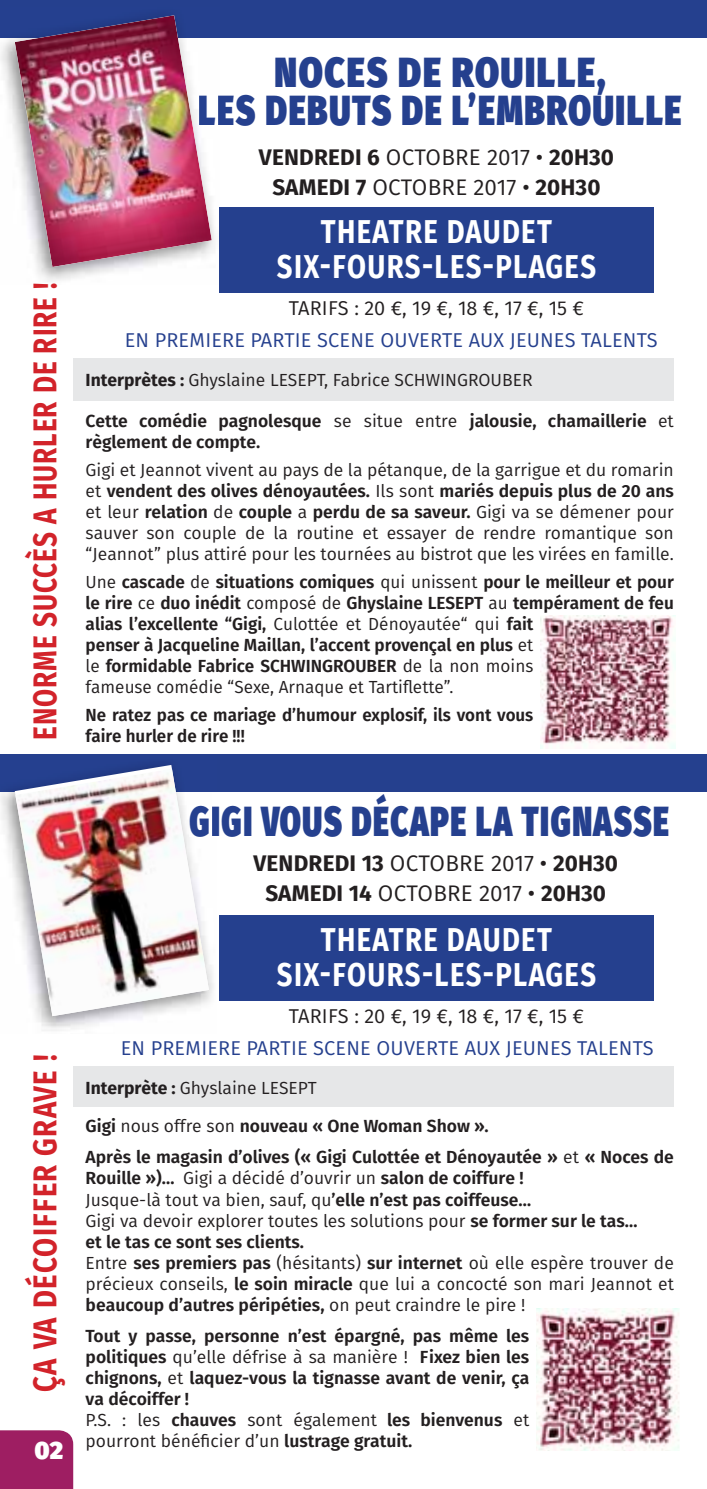
<style>
.page{position:relative;width:707px;height:1489px;background:#fff}
.page>*{position:absolute;margin:0;border:0;box-sizing:border-box;transform-origin:0 0}
.t1{font:900 42px/38.8px "Fira Sans";letter-spacing:.05em;color:#25408e;text-align:center;scale:.83 1}
.t2{font:900 42px "Fira Sans";letter-spacing:.05em;color:#25408e;scale:.73 1}
.t3{font:700 33px/35px "Fira Sans";letter-spacing:.05em;color:#fff;text-align:center;scale:.83 1}
.t4{font:700 33px "Fira Sans";letter-spacing:.04em;color:#d2232a;scale:.79 1}
.t5{font:700 33px "Fira Sans";letter-spacing:.04em;color:#d2232a;scale:.83 1}
.t6{font:900 25px "Fira Sans";color:#fff}
.t7{font:700 22.5px/30px "Fira Sans";letter-spacing:.01em;color:#231f20;text-align:center}
.t8{font:20px "Fira Sans";letter-spacing:.01em;color:#25408e}
.t9{font:20px "Fira Sans";color:#231f20}
.t10{font:600 17.5px/21px "Fira Sans";color:#231f20}
.t11{font:17.5px/21px "Fira Sans";color:#231f20}
.s1{color:#25408f}
.s2{font-weight:400}
.s3{font-weight:700}
.s4{font-weight:600}
</style>
<div class="page">
<div style="left:0;top:0;width:707px;height:38px;background:#25408e"></div>
<div style="left:0;top:1430px;width:73px;height:58px;background:#9e1e62"></div>
<img style="left:15px;top:15px;width:197px;height:252px">
<div style="left:0;top:754px;width:707px;height:37px;background:#25408e"></div>
<div style="left:73px;top:1066px;width:601px;height:41px;background:#e6e7e8"></div>
<img style="left:0;top:791px;width:216px;height:240px">
<img style="left:212px;top:793px;width:4px;height:43px">
<img style="left:15px;top:768px;width:194px;height:247px">
<div style="left:219px;top:207px;width:435px;height:86px;background:#25408e"></div>
<div style="left:219px;top:914px;width:435px;height:86px;background:#25408e"></div>
<div style="left:73px;top:358px;width:601px;height:43px;background:#e6e7e8"></div>
<img style="left:540px;top:615px;width:136px;height:133px">
<img style="left:536px;top:1308px;width:143px;height:142px">
<h2 class="t4" style="left:34px;top:740px;width:580px;rotate:-90deg">ENORME SUCCÈS A HURLER DE RIRE !</h2>
<h2 class="t5" style="left:34px;top:1391px;width:407px;rotate:-90deg">ÇA VA DÉCOIFFER GRAVE !</h2>
<h3 class="t6" style="left:35px;top:1441px;width:30px">02</h3>
<h1 class="t1" style="left:198px;top:60px;width:584px">NOCES DE ROUILLE,<br><span class="s1">LE</span>S DEBUTS DE L’EMBROUILLE</h1>
<p class="t7" style="left:259px;top:146px;width:357px">VENDREDI 6 <span class="s2">OCTOBRE 2017</span> <span class="s2">•</span> 20H30<br>SAMEDI 7 <span class="s2">OCTOBRE 2017</span> <span class="s2">•</span> 20H30</p>
<h2 class="t3" style="left:277px;top:220px;width:386px">THEATRE DAUDET<br>SIX-FOURS-LES-PLAGES</h2>
<p class="t9" style="left:289px;top:298px;width:297px">TARIFS : 20 €, 19 €, 18 €, 17 €, 15 €</p>
<p class="t8" style="left:125px;top:330px;width:534px">EN PREMIERE PARTIE SCENE OUVERTE AUX JEUNES TALENTS</p>
<p class="t11" style="left:86px;top:370px;width:448px"><span class="s3">Interprètes :</span> Ghyslaine LESEPT, Fabrice SCHWINGROUBER</p>
<p class="t10" style="left:86px;top:411px;width:590px">Cette comédie pagnolesque <span class="s2">se situe entre</span> jalousie, chamaillerie <span class="s2">et </span>règlement de compte.</p>
<p class="t11" style="left:86px;top:460px;width:590px;text-align:justify">Gigi et Jeannot vivent au pays de la pétanque, de la garrigue et du romarin et <span class="s4">vendent des olives dénoyautées.</span> Ils sont <span class="s4">mariés depuis plus de 20 ans </span>et leur <span class="s4">relation</span> de <span class="s4">couple</span> a <span class="s4">perdu de sa saveur.</span> Gigi va se démener pour sauver son couple de la routine et essayer de rendre romantique son “Jeannot” plus attiré pour les tournées au bistrot que les virées en famille.</p>
<p class="t10" style="left:86px;top:572px;width:590px"><span class="s2">Une</span> cascade <span class="s2">de</span> situations comiques <span class="s2">qui unissent</span> pour le meilleur et pour le rire <span class="s2">ce</span> duo inédit <span class="s2">composé de</span> Ghyslaine LESEPT <span class="s2">au</span> tempérament de feu alias l’excellente “Gigi, <span class="s2">Culottée et Dénoyautée“ qui</span> fait<br>penser à Jacqueline Maillan, l’accent provençal en plus <span class="s2">et<br>le</span> formidable Fabrice SCHWINGROUBER <span class="s2">de la non moins<br>fameuse comédie “Sexe, Arnaque et Tartiflette”.</span></p>
<p class="t10" style="left:86px;top:705px;width:449px">Ne ratez pas ce mariage d’humour explosif, ils vont vous faire hurler de rire !!!</p>
<h1 class="t2" style="left:189px;top:806px;width:658px"><span class="s1">GI</span>GI VOUS DÉCAPE LA TIGNASSE</h1>
<p class="t7" style="left:253px;top:851px;width:366px">VENDREDI 13 <span class="s2">OCTOBRE 2017</span> <span class="s2">•</span> 20H30<br>SAMEDI 14 <span class="s2">OCTOBRE 2017</span> <span class="s2">•</span> 20H30</p>
<h2 class="t3" style="left:277px;top:927px;width:386px">THEATRE DAUDET<br>SIX-FOURS-LES-PLAGES</h2>
<p class="t9" style="left:289px;top:1006px;width:297px">TARIFS : 20 €, 19 €, 18 €, 17 €, 15 €</p>
<p class="t8" style="left:121px;top:1038px;width:534px">EN PREMIERE PARTIE SCENE OUVERTE AUX JEUNES TALENTS</p>
<p class="t11" style="left:86px;top:1069px;width:405px;line-height:38px"><span class="s3">Interprète :</span> Ghyslaine LESEPT<br><span class="s4">Gigi</span> nous offre son <span class="s4">nouveau « One Woman Show ».</span></p>
<p class="t10" style="left:86px;top:1147px;width:590px">Après le magasin d’olives (« Gigi Culottée et Dénoyautée » <span class="s2">et</span> « Noces de Rouille »)… <span class="s2">Gigi a décidé d’ouvrir un</span> salon de coiffure !<br><span class="s2">Jusque-là tout va bien, sauf, qu</span>’elle n’est pas coiffeuse…<br><span class="s2">Gigi va devoir explorer toutes les solutions pour</span> se former sur le tas…<br>et le tas ce sont ses clients.<br><span class="s2">Entre</span> ses premiers pas <span class="s2">(hésitants)</span> sur internet <span class="s2">où elle espère trouver de précieux conseils,</span> le soin miracle <span class="s2">que lui a concocté son mari Jeannot et </span>beaucoup d’autres péripéties, <span class="s2">on peut craindre le pire !</span></p>
<p class="t10" style="left:86px;top:1326px;width:445px">Tout y passe, personne n’est épargné, pas même les politiques <span class="s2">qu’elle défrise à sa manière !</span> Fixez bien les chignons, <span class="s2">et</span> laquez-vous la tignasse avant de venir, ça va décoiffer !<br><span class="s2">P.S. : les</span> chauves <span class="s2">sont également</span> les bienvenus <span class="s2">et pourront bénéficier d’un</span> lustrage gratuit.</p>
</div>
